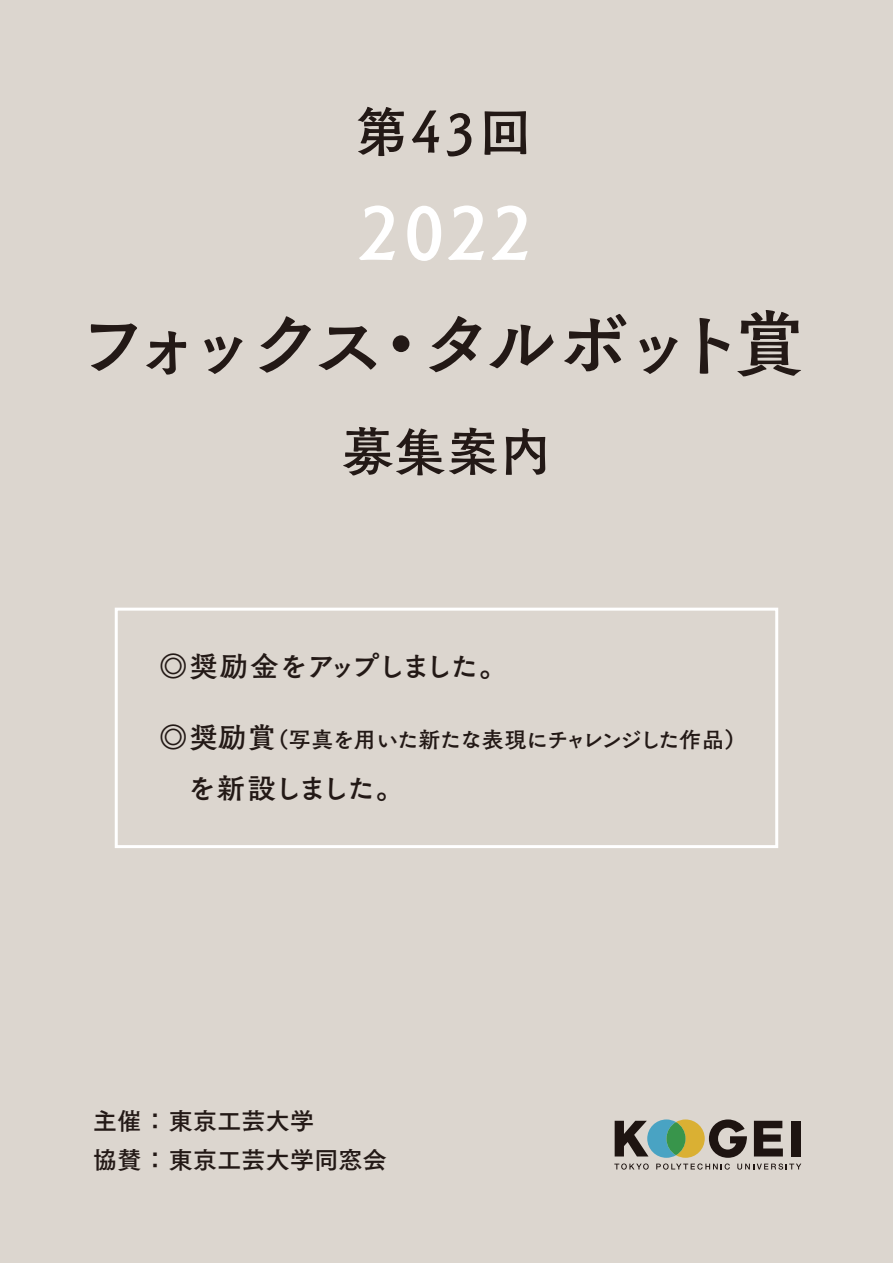
<style>
.page{position:relative;width:893px;height:1263px;background:#dcd6cf}
.page>*{position:absolute;margin:0;border:0;box-sizing:border-box;transform-origin:0 0}
.t1{font:76.05px "Tsuku Old Gothic Std B";color:#fff}
.t2{font:73.5px "Tsuku Old Gothic Std B";letter-spacing:-.15em;color:#231916}
.t3{font:55.2px "Tsuku Old Gothic Std B";color:#231916}
.t4{font:52.65px "Tsuku Old Gothic Std B";color:#231916}
.t5{font:29.1px "Tsuku Old Gothic Std B";letter-spacing:-.1em;color:#231916}
.t6{font:24px/39.5px "Tsuku Go Pro B";letter-spacing:.01em;color:#231916}
.t7{font:22.65px "Tsuku Old Gothic Std B";letter-spacing:-.055em;color:#231916}
.s1{font-size:29.1px}
</style>
<div class="page">
<div style="left:115px;top:608px;width:663px;height:240px;border:3px solid #fff"></div>
<svg style="left:614px;top:1119px;width:187px;height:50px"></svg>
<svg style="left:666px;top:1122px;width:20px;height:33px"></svg>
<h3 class="t3" style="left:354px;top:90px;width:180px">第43回</h3>
<h1 class="t1" style="left:358px;top:174px;width:174px">2022</h1>
<h2 class="t2" style="left:76px;top:288px;width:732px">フォックス・タルボット賞</h2>
<h3 class="t4" style="left:341px;top:412px;width:212px">募集案内</h3>
<p class="t5" style="left:159px;top:644px;width:351px">◎奨励金をアップしました。</p>
<p class="t7" style="left:159px;top:723px;width:590px"><span class="s1">◎奨励賞</span>（写真を用いた新たな表現にチャレンジした作品）</p>
<p class="t5" style="left:187px;top:766px;width:219px">を新設しました。</p>
<p class="t6" style="left:93px;top:1098px;width:295px">主催 ： 東京工芸大学<br>協賛 ： 東京工芸大学同窓会</p>
</div>
